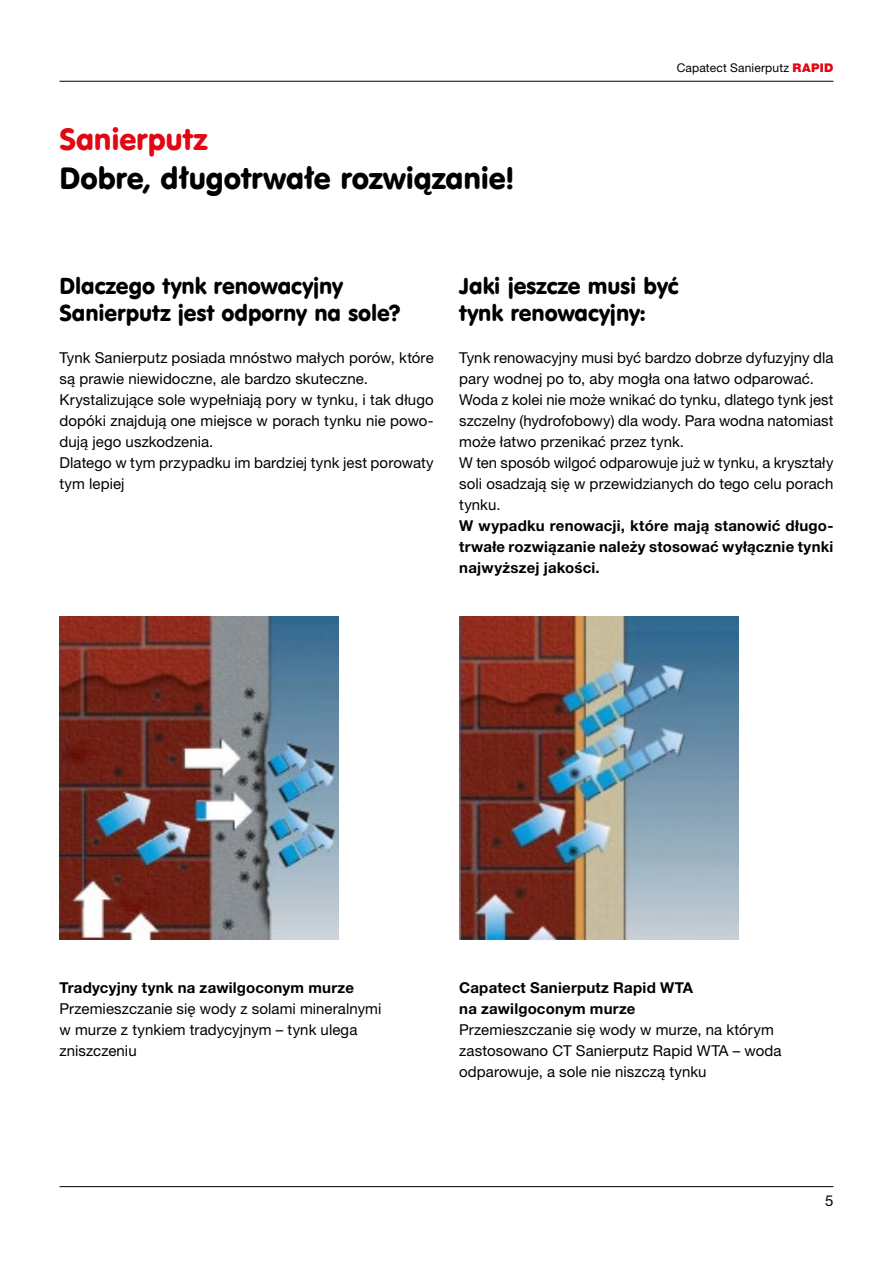
<style>
.page{position:relative;width:893px;height:1263px;background:#fff}
.page>*{position:absolute;margin:0;border:0;box-sizing:border-box;transform-origin:0 0}
.t1{font:30px "VAG Rounded EU";letter-spacing:-.005em;color:#000}
.t2{font:30px "VAG Rounded EU";color:#e30613}
.t3{font:22.5px/27px "VAG Rounded EU";color:#000}
.t4{font:15px/21px "Helvetica Neue LT Pro";letter-spacing:.005em;color:#000}
.t5{font:700 15px/21px "Helvetica Neue LT Pro";letter-spacing:.015em;color:#000;text-align:justify}
.t6{font:12px "Helvetica Neue LT Pro";letter-spacing:.015em;color:#000}
.s1{font-weight:900;color:#e30613}
</style>
<div class="page">
<hr style="left:60px;top:1186px;width:773px;height:1px;background:#000">
<hr style="left:60px;top:81px;width:773px;height:1px;background:#000">
<img style="left:60px;top:616px;width:279px;height:324px">
<img style="left:459px;top:616px;width:279px;height:324px">
<h1 class="t2" style="left:60px;top:122px;width:149px">Sanierputz</h1>
<h1 class="t1" style="left:60px;top:161px;width:456px">Dobre, długotrwałe rozwiązanie!</h1>
<p class="t6" style="left:677px;top:61px;width:158px">Capatect Sanierputz <span class="s1">RAPID</span></p>
<h2 class="t3" style="left:60px;top:273px;width:343px">Dlaczego tynk renowacyjny<br>Sanierputz jest odporny na sole?</h2>
<p class="t4" style="left:60px;top:347px;width:376px">Tynk Sanierputz posiada mnóstwo małych porów, które są prawie niewidoczne, ale bardzo skuteczne.<br>Krystalizujące sole wypełniają pory w tynku, i tak długo dopóki znajdują one miejsce w porach tynku nie powo&shy;dują jego uszkodzenia.<br>Dlatego w tym przypadku im bardziej tynk jest porowaty tym lepiej</p>
<h2 class="t3" style="left:459px;top:273px;width:221px">Jaki jeszcze musi być tynk renowacyjny:</h2>
<p class="t4" style="left:459px;top:347px;width:376px">Tynk renowacyjny musi być bardzo dobrze dyfuzyjny dla pary wodnej po to, aby mogła ona łatwo odparować.<br>Woda z kolei nie może wnikać do tynku, dlatego tynk jest szczelny (hydrofobowy) dla wody. Para wodna natomiast może łatwo przenikać przez tynk.<br>W ten sposób wilgoć odparowuje już w tynku, a kryształy soli osadzają się w przewidzianych do tego celu porach tynku.</p>
<p class="t5" style="left:459px;top:514px;width:376px">W wypadku renowacji, które mają stanowić długo&shy;trwałe rozwiązanie należy stosować wyłącznie tynki najwyższej jakości.</p>
<p class="t5" style="left:60px;top:977px;width:296px">Tradycyjny tynk na zawilgoconym murze</p>
<p class="t4" style="left:60px;top:998px;width:323px">Przemieszczanie się wody z solami mineralnymi w murze z tynkiem tradycyjnym – tynk ulega zniszczeniu</p>
<p class="t5" style="left:459px;top:977px;width:235px">Capatect Sanierputz Rapid WTA na zawilgoconym murze</p>
<p class="t4" style="left:459px;top:1019px;width:324px">Przemieszczanie się wody w murze, na którym zastosowano CT Sanierputz Rapid WTA – woda odparowuje, a sole nie niszczą tynku</p>
<p class="t4" style="left:825px;top:1190px;width:10px">5</p>
</div>
